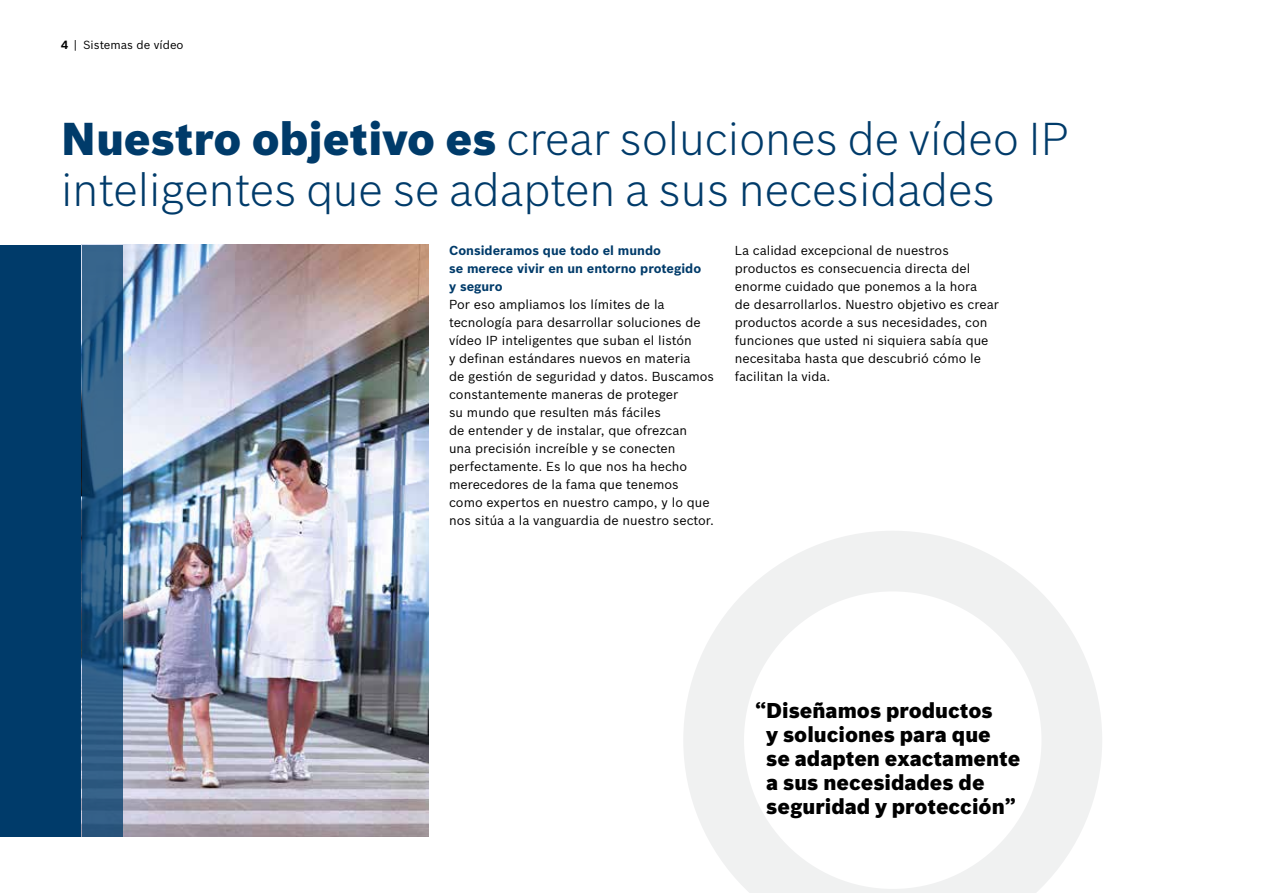
<style>
.page{position:relative;width:1263px;height:893px;background:#fff}
.page>*{position:absolute;margin:0;border:0;box-sizing:border-box;transform-origin:0 0}
.t1{font:300 45px/51px "Bosch Sans";color:#003b6a}
.t2{font:900 21px/24px "Bosch Sans";color:#000}
.t3{font:12.75px/18px "Bosch Sans";color:#000}
.t4{font:700 12.75px/18px "Bosch Sans";color:#003b6a}
.t5{font:11.55px "Bosch Sans";color:#000}
.s1{font-weight:700}
.s2{font-weight:900}
</style>
<div class="page">
<div style="left:0;top:245px;width:102px;height:592px;background:#003b6a"></div>
<img style="left:122px;top:245px;width:307px;height:592px">
<svg style="left:82px;top:245px;width:40px;height:592px;background:#2a5a82"></svg>
<svg style="left:683px;top:531px;width:419px;height:362px"></svg>
<p class="t5" style="left:61px;top:36px;width:124px"><span class="s1">4</span> | Sistemas de vídeo</p>
<h1 class="t1" style="left:61px;top:110px;width:1009px"><span class="s2">Nuestro objetivo es</span> crear soluciones de vídeo IP inteligentes que se adapten a sus necesidades</h1>
<p class="t4" style="left:449px;top:240px;width:254px">Consideramos que todo el mundo<br>se merece vivir en un entorno protegido y seguro</p>
<p class="t3" style="left:449px;top:294px;width:266px">Por eso ampliamos los límites de la tecnología para desarrollar soluciones de vídeo IP inteligentes que suban el listón<br>y definan estándares nuevos en materia<br>de gestión de seguridad y datos. Buscamos constantemente maneras de proteger<br>su mundo que resulten más fáciles<br>de entender y de instalar, que ofrezcan<br>una precisión increíble y se conecten perfectamente. Es lo que nos ha hecho merecedores de la fama que tenemos como expertos en nuestro campo, y lo que nos sitúa a la vanguardia de nuestro sector.</p>
<p class="t3" style="left:735px;top:240px;width:265px">La calidad excepcional de nuestros productos es consecuencia directa del enorme cuidado que ponemos a la hora<br>de desarrollarlos. Nuestro objetivo es crear productos acorde a sus necesidades, con funciones que usted ni siquiera sabía que necesitaba hasta que descubrió cómo le facilitan la vida.</p>
<h2 class="t2" style="left:766px;top:697px;width:256px;text-indent:-11px">“Diseñamos productos<br>y soluciones para que<br>se adapten exactamente a sus necesidades de seguridad y protección”</h2>
</div>
